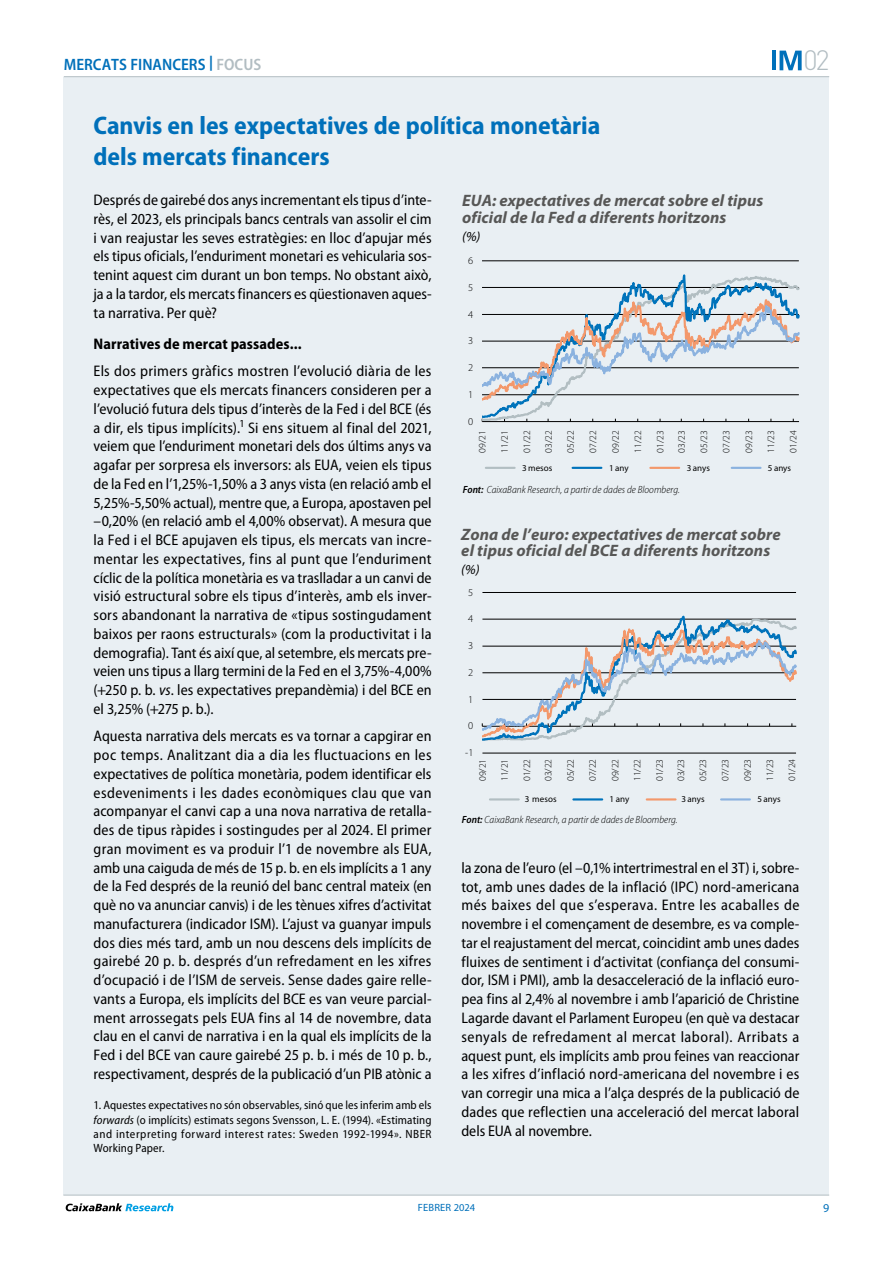
<style>
.page{position:relative;width:893px;height:1263px;background:#fff}
.page>*{position:absolute;margin:0;border:0;box-sizing:border-box;transform-origin:0 0}
.t1{font:300 27.6px "DIN Pro";color:#b2bdc2}
.t2{font:700 semi-condensed 25.5px/30.6px "Myriad Pro";color:#0070ba}
.t3{font:italic 700 16.5px/16.5px "Myriad Pro";letter-spacing:.005em;color:#575756}
.t4{font:600 semi-condensed 16.5px "Myriad Pro";color:#0070ba}
.t5{font:semi-condensed 15.3px/18.8px "Myriad Pro";color:#000;text-align:justify}
.t6{font:700 semi-condensed 15.3px "Myriad Pro";letter-spacing:.005em;color:#000}
.t7{font:italic 13.65px "Myriad Pro";color:#000}
.t8{font:semi-condensed 12px/14.2px "Myriad Pro";letter-spacing:.04em;color:#000;text-align:justify}
.t9{font:12px "Myriad Pro";color:#0070ba}
.t10{font:italic 300 semi-condensed 10.5px "Myriad Pro";letter-spacing:.005em;color:#000}
.t11{font:300 10.5px "Myriad Pro";color:#000}
.t12{font:10.5px "Myriad Pro";letter-spacing:.02em;color:#0070ba}
.t13{font:300 9.75px/21.5px "Myriad Pro";letter-spacing:-.005em;color:#000}
.t14{font:9px "Myriad Pro";color:#000}
.s1{color:#b2bdc2}
.s2{font-style:italic}
.s3{font-weight:600}
</style>
<div class="page">
<div style="left:64px;top:77px;width:765px;height:1118px;background:#e9eff3"></div>
<hr style="left:64px;top:76px;width:765px;height:1px;background:#b2bdc2">
<hr style="left:63px;top:1195px;width:766px;height:1px;background:#b2bdc2">
<svg style="left:66px;top:1203px;width:107px;height:8px"></svg>
<svg style="left:779px;top:51px;width:23px;height:19px"></svg>
<hr style="left:772px;top:51px;width:4px;height:19px;background:#0070ba">
<svg style="left:482px;top:260px;width:318px;height:162px"></svg>
<hr style="left:486px;top:467px;width:29px;height:2px;background:#b2bec2">
<hr style="left:573px;top:467px;width:28px;height:2px;background:#0073bb">
<hr style="left:650px;top:467px;width:29px;height:2px;background:#f3986b">
<hr style="left:732px;top:467px;width:28px;height:2px;background:#8bb2df">
<hr style="left:482px;top:753px;width:314px;height:1px;background:#000">
<svg style="left:482px;top:592px;width:315px;height:149px"></svg>
<hr style="left:490px;top:798px;width:29px;height:2px;background:#b2bec2">
<hr style="left:573px;top:798px;width:29px;height:2px;background:#0073bb">
<hr style="left:647px;top:798px;width:28px;height:2px;background:#f3986b">
<hr style="left:721px;top:798px;width:29px;height:2px;background:#8bb2df">
<p class="t4" style="left:64px;top:55px;width:199px">MERCATS FINANCERS <sup>|</sup> <span class="s1">FOCUS</span></p>
<h1 class="t1" style="left:803px;top:39px;width:28px">02</h1>
<h2 class="t2" style="left:94px;top:110px;width:508px">Canvis en les expectatives de política monetària dels mercats financers</h2>
<p class="t5" style="left:94px;top:191px;width:340px">Després de gairebé dos anys incrementant els tipus d’inte&shy;rès, el 2023, els principals bancs centrals van assolir el cim i van reajustar les seves estratègies: en lloc d’apujar més els tipus oficials, l’enduriment monetari es vehicularia sos&shy;tenint aquest cim durant un bon temps. No obstant això, ja a la tardor, els mercats financers es qüestionaven aques&shy;ta narrativa. Per què?</p>
<p class="t6" style="left:94px;top:335px;width:210px">Narratives de mercat passades...</p>
<p class="t5" style="left:94px;top:362px;width:340px">Els dos primers gràfics mostren l’evolució diària de les expectatives que els mercats financers consideren per a l’evolució futura dels tipus d’interès de la Fed i del BCE (és a dir, els tipus implícits).<sup>1</sup> Si ens situem al final del 2021, veiem que l’enduriment monetari dels dos últims anys va agafar per sorpresa els inversors: als EUA, veien els tipus de la Fed en l’1,25%-1,50% a 3 anys vista (en relació amb el 5,25%-5,50% actual), mentre que, a Europa, apostaven pel –0,20% (en relació amb el 4,00% observat). A mesura que la Fed i el BCE apujaven els tipus, els mercats van incre&shy;mentar les expectatives, fins al punt que l’enduriment cíclic de la política monetària es va traslladar a un canvi de visió estructural sobre els tipus d’interès, amb els inver&shy;sors abandonant la narrativa de «tipus sostingudament baixos per raons estructurals» (com la productivitat i la demografia). Tant és així que, al setembre, els mercats pre&shy;veien uns tipus a llarg termini de la Fed en el 3,75%-4,00% (+250 p. b. <span class="s2">vs</span>. les expectatives prepandèmia) i del BCE en el 3,25% (+275 p. b.).</p>
<p class="t5" style="left:94px;top:727px;width:340px">Aquesta narrativa dels mercats es va tornar a capgirar en poc temps. Analitzant dia a dia les fluctuacions en les expectatives de política monetària, podem identificar els esdeveniments i les dades econòmiques clau que van acompanyar el canvi cap a una nova narrativa de retalla&shy;des de tipus ràpides i sostingudes per al 2024. El primer gran moviment es va produir l’1 de novembre als EUA, amb una caiguda de més de 15 p. b. en els implícits a 1 any de la Fed després de la reunió del banc central mateix (en què no va anunciar canvis) i de les tènues xifres d’activitat manufacturera (indicador ISM). L’ajust va guanyar impuls dos dies més tard, amb un nou descens dels implícits de gairebé 20 p. b. després d’un refredament en les xifres d’ocupació i de l’ISM de serveis. Sense dades gaire relle&shy;vants a Europa, els implícits del BCE es van veure parcial&shy;ment arrossegats pels EUA fins al 14 de novembre, data clau en el canvi de narrativa i en la qual els implícits de la Fed i del BCE van caure gairebé 25 p. b. i més de 10 p. b., respectivament, després de la publicació d’un PIB atònic a</p>
<p class="t3" style="left:462px;top:193px;width:303px">EUA: expectatives de mercat sobre el tipus oficial de la Fed a diferents horitzons</p>
<p class="t7" style="left:462px;top:229px;width:20px">(%)</p>
<p class="t11" style="left:468px;top:255px;width:7px">6</p>
<p class="t11" style="left:468px;top:281px;width:7px">5</p>
<p class="t11" style="left:468px;top:308px;width:7px">4</p>
<p class="t11" style="left:468px;top:335px;width:7px">3</p>
<p class="t11" style="left:468px;top:362px;width:7px">2</p>
<p class="t11" style="left:468px;top:389px;width:7px">1</p>
<p class="t11" style="left:468px;top:415px;width:7px">0</p>
<p class="t13" style="left:472px;top:453px;width:24px;rotate:-90deg">09/21</p>
<p class="t13" style="left:494px;top:453px;width:24px;rotate:-90deg">11/21</p>
<p class="t13" style="left:516px;top:453px;width:24px;rotate:-90deg">01/22</p>
<p class="t13" style="left:538px;top:453px;width:24px;rotate:-90deg">03/22</p>
<p class="t13" style="left:560px;top:453px;width:24px;rotate:-90deg">05/22</p>
<p class="t13" style="left:582px;top:453px;width:24px;rotate:-90deg">07/22</p>
<p class="t13" style="left:605px;top:453px;width:24px;rotate:-90deg">09/22</p>
<p class="t13" style="left:627px;top:453px;width:24px;rotate:-90deg">11/22</p>
<p class="t13" style="left:649px;top:453px;width:24px;rotate:-90deg">01/23</p>
<p class="t13" style="left:671px;top:453px;width:24px;rotate:-90deg">03/23</p>
<p class="t13" style="left:693px;top:453px;width:24px;rotate:-90deg">05/23</p>
<p class="t13" style="left:716px;top:453px;width:24px;rotate:-90deg">07/23</p>
<p class="t13" style="left:738px;top:453px;width:24px;rotate:-90deg">09/23</p>
<p class="t13" style="left:760px;top:453px;width:24px;rotate:-90deg">11/23</p>
<p class="t13" style="left:783px;top:453px;width:24px;rotate:-90deg">01/24</p>
<p class="t14" style="left:522px;top:463px;width:32px">3 mesos</p>
<p class="t14" style="left:609px;top:463px;width:21px">1 any</p>
<p class="t14" style="left:687px;top:463px;width:25px">3 anys</p>
<p class="t14" style="left:768px;top:463px;width:25px">5 anys</p>
<p class="t10" style="left:463px;top:484px;width:219px"><span class="s3">Font:</span> CaixaBank Research, a partir de dades de Bloomberg.</p>
<p class="t3" style="left:461px;top:526px;width:321px">Zona de l’euro: expectatives de mercat sobre el tipus oficial del BCE a diferents horitzons</p>
<p class="t7" style="left:461px;top:562px;width:20px">(%)</p>
<p class="t11" style="left:468px;top:586px;width:7px">5</p>
<p class="t11" style="left:468px;top:613px;width:7px">4</p>
<p class="t11" style="left:468px;top:640px;width:7px">3</p>
<p class="t11" style="left:468px;top:667px;width:7px">2</p>
<p class="t11" style="left:468px;top:693px;width:7px">1</p>
<p class="t11" style="left:468px;top:720px;width:7px">0</p>
<p class="t11" style="left:465px;top:747px;width:10px">-1</p>
<p class="t13" style="left:472px;top:781px;width:24px;rotate:-90deg">09/21</p>
<p class="t13" style="left:494px;top:781px;width:24px;rotate:-90deg">11/21</p>
<p class="t13" style="left:516px;top:781px;width:24px;rotate:-90deg">01/22<br>03/22</p>
<p class="t13" style="left:560px;top:781px;width:24px;rotate:-90deg">05/22</p>
<p class="t13" style="left:582px;top:781px;width:24px;rotate:-90deg">07/22</p>
<p class="t13" style="left:605px;top:781px;width:24px;rotate:-90deg">09/22</p>
<p class="t13" style="left:627px;top:781px;width:24px;rotate:-90deg">11/22</p>
<p class="t13" style="left:649px;top:781px;width:24px;rotate:-90deg">01/23<br>03/23</p>
<p class="t13" style="left:692px;top:781px;width:24px;rotate:-90deg">05/23</p>
<p class="t13" style="left:715px;top:781px;width:24px;rotate:-90deg">07/23</p>
<p class="t13" style="left:737px;top:781px;width:24px;rotate:-90deg">09/23</p>
<p class="t13" style="left:759px;top:781px;width:24px;rotate:-90deg">11/23</p>
<p class="t13" style="left:781px;top:781px;width:24px;rotate:-90deg">01/24</p>
<p class="t14" style="left:525px;top:794px;width:33px">3 mesos</p>
<p class="t14" style="left:610px;top:794px;width:21px">1 any</p>
<p class="t14" style="left:681px;top:794px;width:25px">3 anys</p>
<p class="t14" style="left:757px;top:794px;width:25px">5 anys</p>
<p class="t10" style="left:462px;top:814px;width:217px"><span class="s3">Font:</span> CaixaBank Research, a partir de dades de Bloomberg.</p>
<p class="t5" style="left:461px;top:859px;width:340px">la zona de l’euro (el –0,1% intertrimestral en el 3T) i, sobre&shy;tot, amb unes dades de la inflació (IPC) nord-americana més baixes del que s’esperava. Entre les acaballes de novembre i el començament de desembre, es va comple&shy;tar el reajustament del mercat, coincidint amb unes dades fluixes de sentiment i d’activitat (confiança del consumi&shy;dor, ISM i PMI), amb la desacceleració de la inflació euro&shy;pea fins al 2,4% al novembre i amb l’aparició de Christine Lagarde davant el Parlament Europeu (en què va destacar senyals de refredament al mercat laboral). Arribats a aquest punt, els implícits amb prou feines van reaccionar a les xifres d’inflació nord-americana del novembre i es van corregir una mica a l’alça després de la publicació de dades que reflectien una acceleració del mercat laboral dels EUA al novembre.</p>
<p class="t8" style="left:94px;top:1098px;width:340px">1. Aquestes expectatives no són observables, sinó que les inferim amb els <span class="s2">forwards</span> (o implícits) estimats segons Svensson, L. E. (1994). «Estimating and interpreting forward interest rates: Sweden 1992-1994». NBER Working Paper.</p>
<p class="t12" style="left:418px;top:1202px;width:59px">FEBRER 2024</p>
<p class="t9" style="left:823px;top:1202px;width:8px">9</p>
</div>
